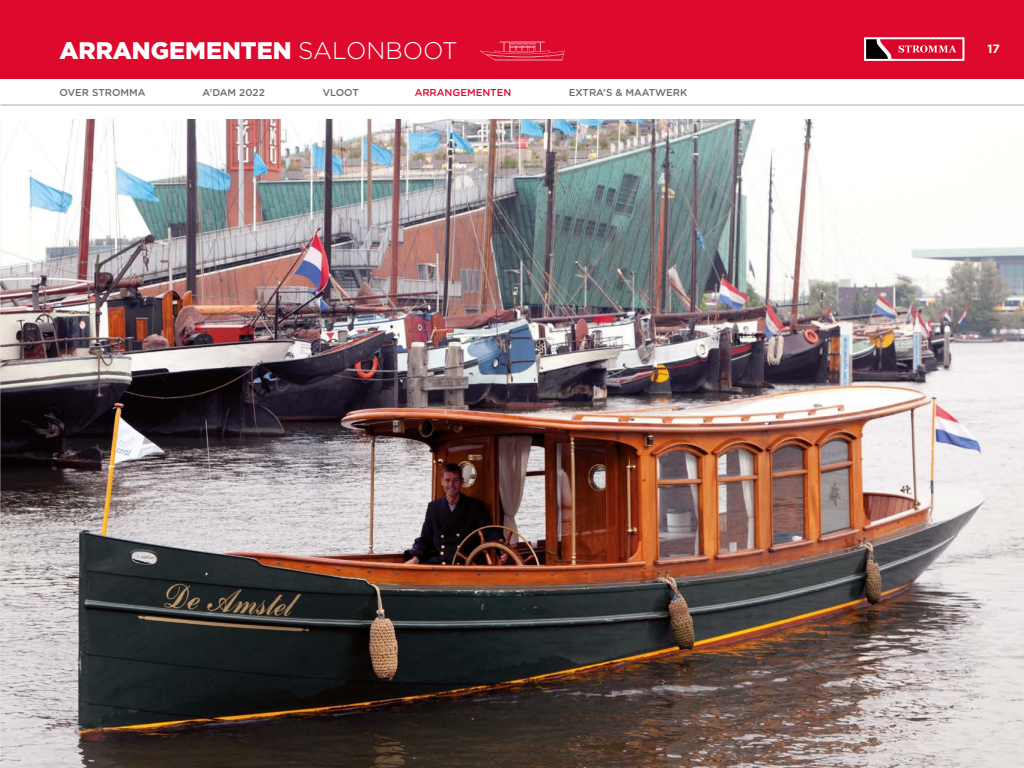
<style>
.page{position:relative;width:1024px;height:768px;background:#fff}
.page>*{position:absolute;margin:0;border:0;box-sizing:border-box;transform-origin:0 0}
.t1{font:900 24px "Gotham";color:#fff}
.t2{font:700 12px "Gotham";color:#fff}
.t3{font:500 10px "Gotham Rounded";color:#6b6b6a}
.t4{font:500 10px "Gotham Rounded";color:#dd0a2d}
.s1{font-weight:300}
</style>
<div class="page">
<div style="left:0;top:0;width:1024px;height:79px;background:#dd0a2d"></div>
<img style="left:867px;top:40px;width:90px;height:18px">
<div style="left:864px;top:37px;width:100px;height:24px;border:2px solid #fff"></div>
<img style="left:0;top:119px;width:1024px;height:649px">
<svg style="left:479px;top:41px;width:86px;height:20px"></svg>
<hr style="left:0;top:105px;width:1024px;height:1px;background:#a8a8a7">
<p class="t1" style="left:60px;top:36px;width:400px">ARRANGEMENTEN <span class="s1">SALONBOOT</span></p>
<p class="t2" style="left:987px;top:42px;width:14px">17</p>
<p class="t3" style="left:60px;top:85px;width:88px">OVER STROMMA</p>
<p class="t3" style="left:203px;top:85px;width:64px">A’DAM 2022</p>
<p class="t3" style="left:323px;top:85px;width:38px">VLOOT</p>
<p class="t4" style="left:415px;top:85px;width:98px">ARRANGEMENTEN</p>
<p class="t3" style="left:569px;top:85px;width:120px">EXTRA’S &amp; MAATWERK</p>
</div>
